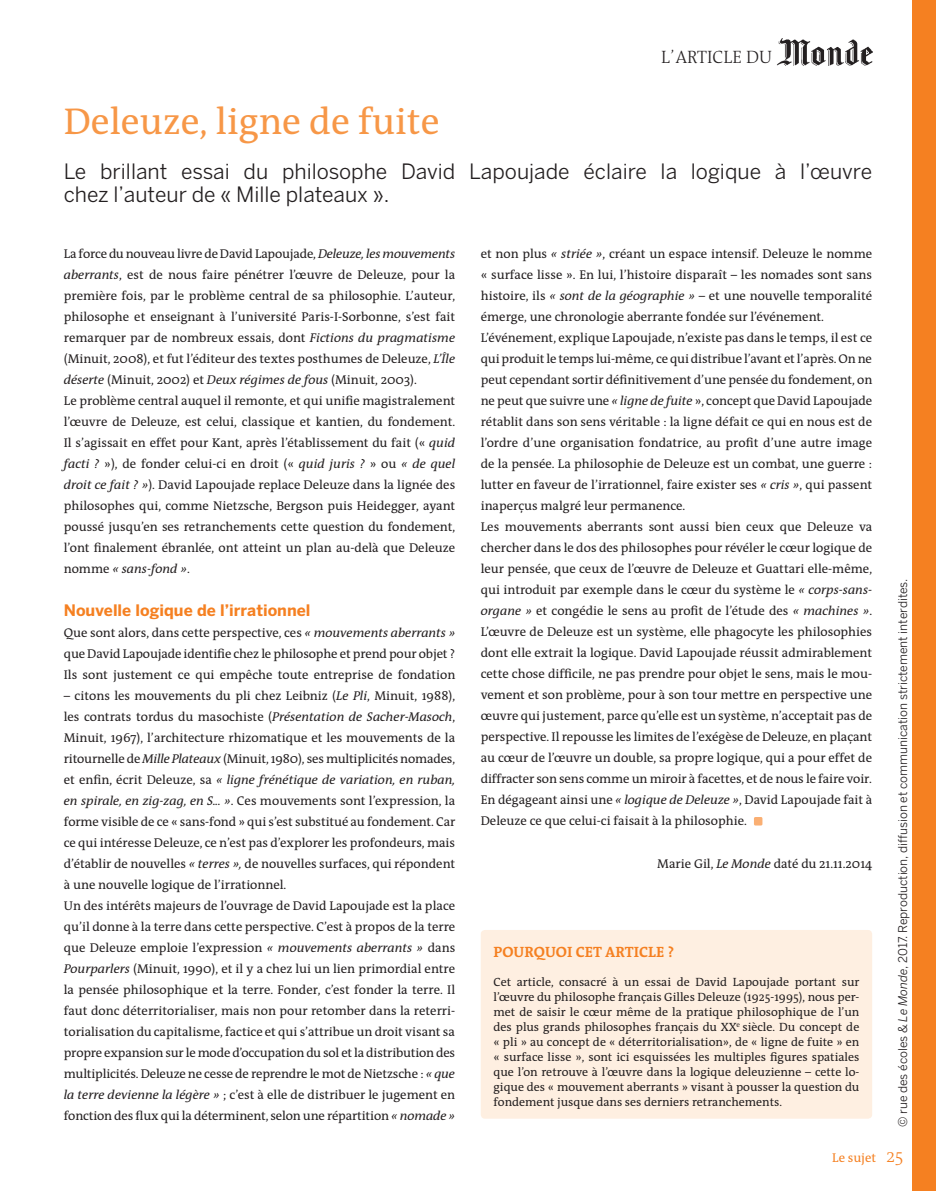
<style>
.page{position:relative;width:936px;height:1191px;background:#fff}
.page>*{position:absolute;margin:0;border:0;box-sizing:border-box;transform-origin:0 0}
.t1{font:37.5px "The Antiqua B5";color:#f79747}
.t2{font:21px/22.5px "Benton Sans";color:#231f20}
.t3{font:300 18px "The Antiqua B3";color:#231f20}
.t4{font:700 15.75px "Benton Sans";color:#f58021}
.t5{font:700 15px "The Antiqua";color:#f58021}
.t6{font:12.75px/21px "The Antiqua B5";color:#231f20}
.t7{font:italic 12.75px "The Antiqua B5 i";color:#231f20}
.t8{font:12.75px "The Antiqua B5";color:#f58021}
.t9{font:12px/15px "The Antiqua B5";color:#231f20;text-align:justify}
.t10{font:12px "Benton Sans";color:#231f20}
.s1{font-family:"The Antiqua B5 i";font-style:italic}
.s2{font-family:"The Antiqua B5";font-style:normal}
.s3{font-style:italic}
.s4{font-family:"The Antiqua B3";font-weight:300;font-size:18px}
</style>
<div class="page">
<div style="left:911px;top:0;width:24px;height:1191px;background:#f58021"></div>
<img style="left:777px;top:39px;width:95px;height:26px">
<div style="left:753px;top:817px;width:9px;height:8px;background:#faaf73;border-radius:2px"></div>
<div style="left:480px;top:930px;width:392px;height:188px;background:#feefe1;border-radius:4px"></div>
<h3 class="t3" style="left:661px;top:48px;width:112px">L’ARTICLE DU</h3>
<h1 class="t1" style="left:64px;top:102px;width:377px">Deleuze, ligne de fuite</h1>
<h2 class="t2" style="left:64px;top:160px;width:809px">Le brillant essai du philosophe David Lapoujade éclaire la logique à l’œuvre chez l’auteur de « Mille plateaux ».</h2>
<p class="t6" style="left:64px;top:244px;width:393px">La force du nouveau livre de David Lapoujade, <span class="s1">Deleuze, les mouvements aberrants</span>, est de nous faire pénétrer l’œuvre de Deleuze, pour la première fois, par le problème central de sa philosophie. L’auteur, philosophe et enseignant à l’université Paris-I-Sorbonne, s’est fait remarquer par de nombreux essais, dont <span class="s1">Fictions du pragmatisme </span>(Minuit, 2008), et fut l’éditeur des textes posthumes de Deleuze, <span class="s1">L’Île déserte</span> (Minuit, 2002) et <span class="s1">Deux régimes de fous</span> (Minuit, 2003).<br>Le problème central auquel il remonte, et qui unifie magistralement l’œuvre de Deleuze, est celui, classique et kantien, du fondement.<br>Il s’agissait en effet pour Kant, après l’établissement du fait (« <span class="s1">quid facti ?</span> »), de fonder celui-ci en droit (« <span class="s1">quid juris ?</span> » ou <span class="s1">« de quel droit ce fait ? »</span>). David Lapoujade replace Deleuze dans la lignée des philosophes qui, comme Nietzsche, Bergson puis Heidegger, ayant poussé jusqu’en ses retranchements cette question du fondement, l’ont finalement ébranlée, ont atteint un plan au-delà que Deleuze</p>
<p class="t7" style="left:64px;top:562px;width:127px"><span class="s2">nomme</span> « sans-fond »<span class="s2">.</span></p>
<p class="t4" style="left:64px;top:600px;width:248px">Nouvelle logique de l’irrationnel</p>
<p class="t6" style="left:64px;top:622px;width:393px;text-align:justify">Que sont alors, dans cette perspective, ces <span class="s1">« mouvements aberrants » </span>que David Lapoujade identifie chez le philosophe et prend pour objet ?<br>Ils sont justement ce qui empêche toute entreprise de fondation</p>
<p class="t6" style="left:64px;top:685px;width:393px;text-align:justify">– citons les mouvements du pli chez Leibniz (<span class="s1">Le Pli</span>, Minuit, 1988), les contrats tordus du masochiste (<span class="s1">Présentation de Sacher-Masoch</span>, Minuit, 1967), l’architecture rhizomatique et les mouvements de la ritournelle de <span class="s1">Mille Plateaux</span> (Minuit, 1980), ses multiplicités nomades,</p>
<p class="t7" style="left:64px;top:773px;width:393px"><span class="s2">et enfin, écrit Deleuze, sa</span> « ligne frénétique de variation, en ruban,</p>
<p class="t6" style="left:64px;top:790px;width:393px"><span class="s1">en spirale, en zig-zag, en S... »</span>. Ces mouvements sont l’expression, la forme visible de ce « sans-fond » qui s’est substitué au fondement. Car ce qui intéresse Deleuze, ce n’est pas d’explorer les profondeurs, mais d’établir de nouvelles <span class="s1">« terres »,</span> de nouvelles surfaces, qui répondent à une nouvelle logique de l’irrationnel.<br>Un des intérêts majeurs de l’ouvrage de David Lapoujade est la place qu’il donne à la terre dans cette perspective. C’est à propos de la terre que Deleuze emploie l’expression <span class="s1">« mouvements aberrants »</span> dans <span class="s1">Pourparlers</span> (Minuit, 1990), et il y a chez lui un lien primordial entre la pensée philosophique et la terre. Fonder, c’est fonder la terre. Il faut donc déterritorialiser, mais non pour retomber dans la reterri&shy;torialisation du capitalisme, factice et qui s’attribue un droit visant sa propre expansion sur le mode d’occupation du sol et la distribution des multiplicités. Deleuze ne cesse de reprendre le mot de Nietzsche : <span class="s1">« que la terre devienne la légère »</span> ; c’est à elle de distribuer le jugement en fonction des flux qui la déterminent, selon une répartition <span class="s1">« nomade »</span></p>
<p class="t6" style="left:480px;top:244px;width:393px">et non plus <span class="s1">« striée »</span>, créant un espace intensif. Deleuze le nomme « surface lisse ». En lui, l’histoire disparaît – les nomades sont sans histoire, ils <span class="s1">« sont de la géographie »</span> – et une nouvelle temporalité émerge, une chronologie aberrante fondée sur l’événement.<br>L’événement, explique Lapoujade, n’existe pas dans le temps, il est ce qui produit le temps lui-même, ce qui distribue l’avant et l’après. On ne peut cependant sortir définitivement d’une pensée du fondement, on ne peut que suivre une <span class="s1">« ligne de fuite</span> », concept que David Lapoujade rétablit dans son sens véritable : la ligne défait ce qui en nous est de l’ordre d’une organisation fondatrice, au profit d’une autre image de la pensée. La philosophie de Deleuze est un combat, une guerre : lutter en faveur de l’irrationnel, faire exister ses <span class="s1">« cris »</span>, qui passent inaperçus malgré leur permanence.<br>Les mouvements aberrants sont aussi bien ceux que Deleuze va chercher dans le dos des philosophes pour révéler le cœur logique de leur pensée, que ceux de l’œuvre de Deleuze et Guattari elle-même, qui introduit par exemple dans le cœur du système le <span class="s1">« corps-sans&shy;organe »</span> et congédie le sens au profit de l’étude des <span class="s1">« machines »</span>.<br>L’œuvre de Deleuze est un système, elle phagocyte les philosophies dont elle extrait la logique. David Lapoujade réussit admirablement cette chose difficile, ne pas prendre pour objet le sens, mais le mou&shy;vement et son problème, pour à son tour mettre en perspective une œuvre qui justement, parce qu’elle est un système, n’acceptait pas de perspective. Il repousse les limites de l’exégèse de Deleuze, en plaçant au cœur de l’œuvre un double, sa propre logique, qui a pour effet de diffracter son sens comme un miroir à facettes, et de nous le faire voir.<br>En dégageant ainsi une <span class="s1">« logique de Deleuze »</span>, David Lapoujade fait à Deleuze ce que celui-ci faisait à la philosophie.</p>
<p class="t6" style="left:657px;top:853px;width:216px">Marie Gil, <span class="s1">Le Monde</span> daté du 21.11.2014</p>
<p class="t5" style="left:493px;top:944px;width:182px">POURQUOI CET ARTICLE ?</p>
<p class="t9" style="left:493px;top:974px;width:367px">Cet article, consacré à un essai de David Lapoujade portant sur l’œuvre du philosophe français Gilles Deleuze (1925-1995), nous per&shy;met de saisir le cœur même de la pratique philosophique de l’un des plus grands philosophes français du XX<sup>e</sup> siècle. Du concept de « pli » au concept de « déterritorialisation», de « ligne de fuite » en « surface lisse », sont ici esquissées les multiples figures spatiales que l’on retrouve à l’œuvre dans la logique deleuzienne – cette lo&shy;gique des « mouvement aberrants » visant à pousser la question du fondement jusque dans ses derniers retranchements.</p>
<p class="t10" style="left:895px;top:1127px;width:550px;rotate:-90deg">© rue des écoles &amp; <span class="s3">Le Monde</span>, 2017. Reproduction, diffusion et communication strictement interdites.</p>
<p class="t8" style="left:832px;top:1150px;width:73px">Le sujet <span class="s4">25</span></p>
</div>
